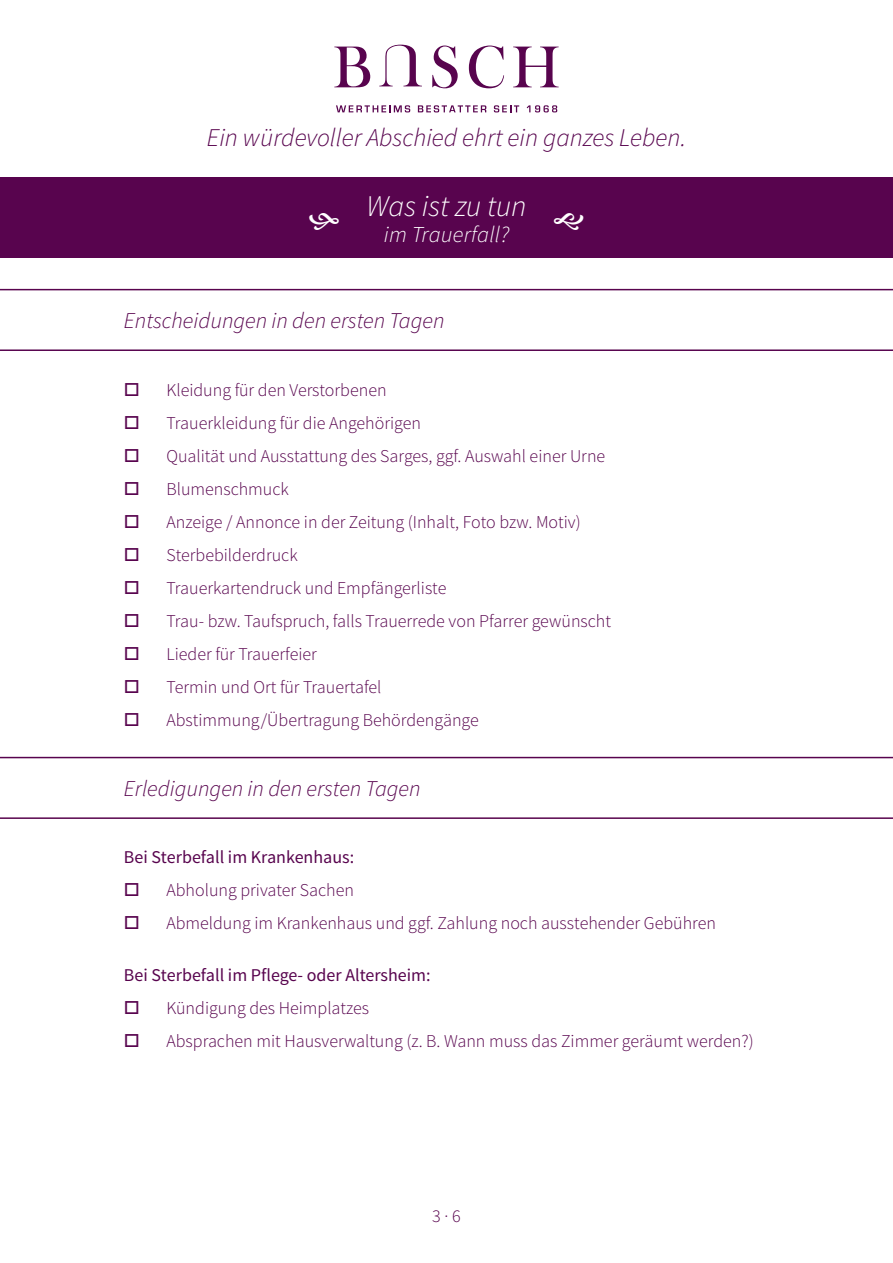
<style>
.page{position:relative;width:893px;height:1263px;background:#fff}
.page>*{position:absolute;margin:0;border:0;box-sizing:border-box;transform-origin:0 0}
.t1{font:italic 300 30px "Source Sans Pro";color:#fff}
.t2{font:italic 300 25.5px "Source Sans Pro";color:#58044e}
.t3{font:italic 300 22.8px "Source Sans Pro";letter-spacing:.01em;color:#fff}
.t4{font:italic 300 22.5px "Source Sans Pro";color:#58044e}
.t5{font:300 18px "Source Sans Pro";color:#58044e}
.t6{font:18px "Source Sans Pro";color:#58044e}
</style>
<div class="page">
<svg style="left:336px;top:105px;width:74px;height:7px"></svg>
<svg style="left:418px;top:105px;width:68px;height:7px"></svg>
<svg style="left:494px;top:105px;width:25px;height:7px"></svg>
<svg style="left:527px;top:105px;width:30px;height:7px"></svg>
<svg style="left:334px;top:47px;width:36px;height:40px"></svg>
<svg style="left:379px;top:45px;width:43px;height:41px"></svg>
<svg style="left:432px;top:46px;width:26px;height:42px"></svg>
<svg style="left:469px;top:46px;width:35px;height:42px"></svg>
<svg style="left:513px;top:47px;width:46px;height:40px"></svg>
<div style="left:0;top:178px;width:893px;height:80px;background:#58044e"></div>
<svg style="left:0;top:289px;width:893px;height:62px"></svg>
<svg style="left:0;top:757px;width:893px;height:62px"></svg>
<h2 class="t2" style="left:207px;top:122px;width:481px">Ein würdevoller Abschied ehrt ein ganzes Leben.</h2>
<h1 class="t1" style="left:367px;top:188px;width:161px">Was ist zu tun</h1>
<p class="t3" style="left:384px;top:220px;width:127px">im Trauerfall?</p>
<p class="t4" style="left:124px;top:307px;width:322px">Entscheidungen in den ersten Tagen</p>
<p class="t5" style="left:124px;top:379px;width:264px">□ Kleidung für den Verstorbenen</p>
<p class="t5" style="left:124px;top:412px;width:299px">□ Trauerkleidung für die Angehörigen</p>
<p class="t5" style="left:124px;top:445px;width:483px">□ Qualität und Ausstattung des Sarges, ggf. Auswahl einer Urne</p>
<p class="t5" style="left:124px;top:478px;width:166px">□ Blumenschmuck</p>
<p class="t5" style="left:124px;top:511px;width:458px">□ Anzeige / Annonce in der Zeitung (Inhalt, Foto bzw. Motiv)</p>
<p class="t5" style="left:124px;top:544px;width:175px">□ Sterbebilderdruck</p>
<p class="t5" style="left:124px;top:577px;width:324px">□ Trauerkartendruck und Empfängerliste</p>
<p class="t5" style="left:124px;top:610px;width:489px">□ Trau- bzw. Taufspruch, falls Trauerrede von Pfarrer gewünscht</p>
<p class="t5" style="left:124px;top:643px;width:194px">□ Lieder für Trauerfeier</p>
<p class="t5" style="left:124px;top:676px;width:259px">□ Termin und Ort für Trauertafel</p>
<p class="t5" style="left:124px;top:709px;width:356px">□ Abstimmung/Übertragung Behördengänge</p>
<p class="t4" style="left:124px;top:775px;width:298px">Erledigungen in den ersten Tagen</p>
<p class="t6" style="left:124px;top:846px;width:232px">Bei Sterbefall im Krankenhaus:</p>
<p class="t5" style="left:124px;top:879px;width:232px">□ Abholung privater Sachen</p>
<p class="t5" style="left:124px;top:912px;width:593px">□ Abmeldung im Krankenhaus und ggf. Zahlung noch ausstehender Gebühren</p>
<p class="t6" style="left:124px;top:963px;width:308px">Bei Sterbefall im Pflege- oder Altersheim:</p>
<p class="t5" style="left:124px;top:996px;width:247px">□ Kündigung des Heimplatzes</p>
<p class="t5" style="left:124px;top:1029px;width:631px">□ Absprachen mit Hausverwaltung (z. B. Wann muss das Zimmer geräumt werden?)</p>
<p class="t5" style="left:432px;top:1205px;width:30px">3 · 6</p>
</div>
